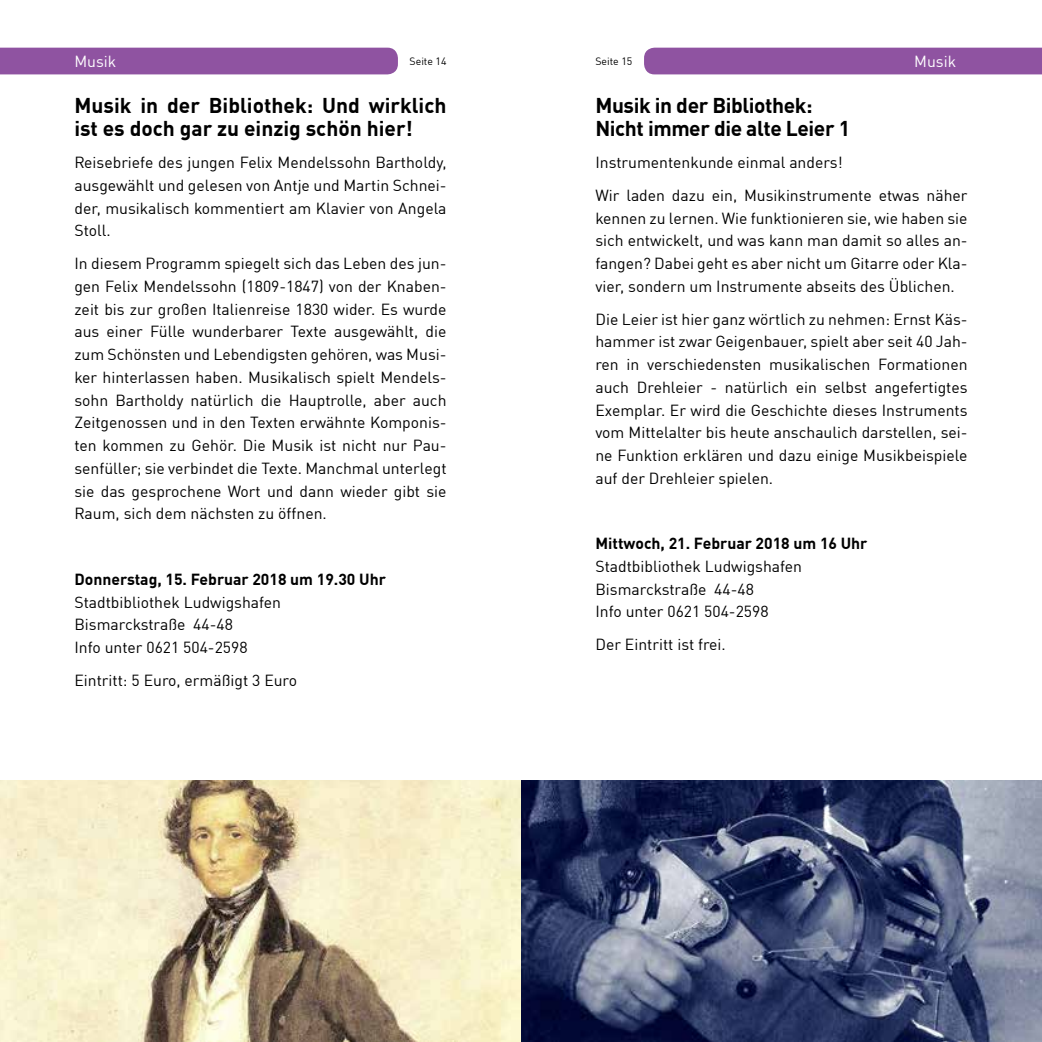
<style>
.page{position:relative;width:1042px;height:1042px;background:#fff}
.page>*{position:absolute;margin:0;border:0;box-sizing:border-box;transform-origin:0 0}
.t1{font:700 21px/22.8px "DIN Offc";color:#000}
.t2{font:700 21px/22.8px "DIN Offc";letter-spacing:-.02em;color:#000}
.t3{font:15.75px/22.8px "DIN Offc";color:#000;text-align:justify}
.t4{font:700 15.75px "DIN Offc";color:#000}
.t5{font:15.75px "DIN Offc";color:#fff}
.t6{font:10.5px "DIN Offc";color:#000}
</style>
<div class="page">
<div style="left:0;top:48px;width:398px;height:26px;background:#8f53a1"></div>
<div style="left:644px;top:48px;width:398px;height:26px;background:#8f53a1"></div>
<img style="left:0;top:780px;width:1042px;height:262px">
<p class="t5" style="left:74px;top:52px;width:43px">Musik</p>
<p class="t5" style="left:914px;top:52px;width:43px">Musik</p>
<p class="t6" style="left:409px;top:55px;width:38px">Seite 14</p>
<p class="t6" style="left:595px;top:55px;width:38px">Seite 15</p>
<h1 class="t1" style="left:74px;top:93px;width:374px">Musik in der Bibliothek: Und wirklich ist es doch gar zu einzig schön hier!</h1>
<p class="t3" style="left:74px;top:151px;width:374px">Reisebriefe des jungen Felix Mendelssohn Bartholdy, ausgewählt und gelesen von Antje und Martin Schnei&shy;der, musikalisch kommentiert am Klavier von Angela Stoll.</p>
<p class="t3" style="left:74px;top:252px;width:374px">In diesem Programm spiegelt sich das Leben des jun&shy;gen Felix Mendelssohn (1809-1847) von der Knaben&shy;zeit bis zur großen Italienreise 1830 wider. Es wurde aus einer Fülle wunderbarer Texte ausgewählt, die zum Schönsten und Lebendigsten gehören, was Musi&shy;ker hinterlassen haben. Musikalisch spielt Mendels&shy;sohn Bartholdy natürlich die Hauptrolle, aber auch Zeitgenossen und in den Texten erwähnte Komponis&shy;ten kommen zu Gehör. Die Musik ist nicht nur Pau&shy;senfüller; sie verbindet die Texte. Manchmal unterlegt sie das gesprochene Wort und dann wieder gibt sie Raum, sich dem nächsten zu öffnen.</p>
<h1 class="t2" style="left:595px;top:93px;width:256px">Musik in der Bibliothek:<br>Nicht immer die alte Leier 1</h1>
<p class="t3" style="left:595px;top:146px;width:374px;line-height:32.7px">Instrumentenkunde einmal anders!<br>Wir laden dazu ein, Musikinstrumente etwas näher</p>
<p class="t3" style="left:595px;top:206px;width:374px">kennen zu lernen. Wie funktionieren sie, wie haben sie sich entwickelt, und was kann man damit so alles an&shy;fangen? Dabei geht es aber nicht um Gitarre oder Kla&shy;vier, sondern um Instrumente abseits des Üblichen.</p>
<p class="t3" style="left:595px;top:307px;width:374px">Die Leier ist hier ganz wörtlich zu nehmen: Ernst Käs&shy;hammer ist zwar Geigenbauer, spielt aber seit 40 Jah&shy;ren in verschiedensten musikalischen Formationen auch Drehleier - natürlich ein selbst angefertigtes Exemplar. Er wird die Geschichte dieses Instruments vom Mittelalter bis heute anschaulich darstellen, sei&shy;ne Funktion erklären und dazu einige Musikbeispiele auf der Drehleier spielen.</p>
<p class="t4" style="left:74px;top:569px;width:313px">Donnerstag, 15. Februar 2018 um 19.30 Uhr</p>
<p class="t3" style="left:74px;top:590px;width:208px;text-align:left">Stadtbibliothek Ludwigshafen<br>Bismarckstraße 44-48<br>Info unter 0621 504-2598</p>
<p class="t3" style="left:74px;top:668px;width:224px">Eintritt: 5 Euro, ermäßigt 3 Euro</p>
<p class="t4" style="left:595px;top:533px;width:274px">Mittwoch, 21. Februar 2018 um 16 Uhr</p>
<p class="t3" style="left:595px;top:554px;width:208px;text-align:left">Stadtbibliothek Ludwigshafen<br>Bismarckstraße 44-48<br>Info unter 0621 504-2598</p>
<p class="t3" style="left:595px;top:633px;width:132px">Der Eintritt ist frei.</p>
</div>
